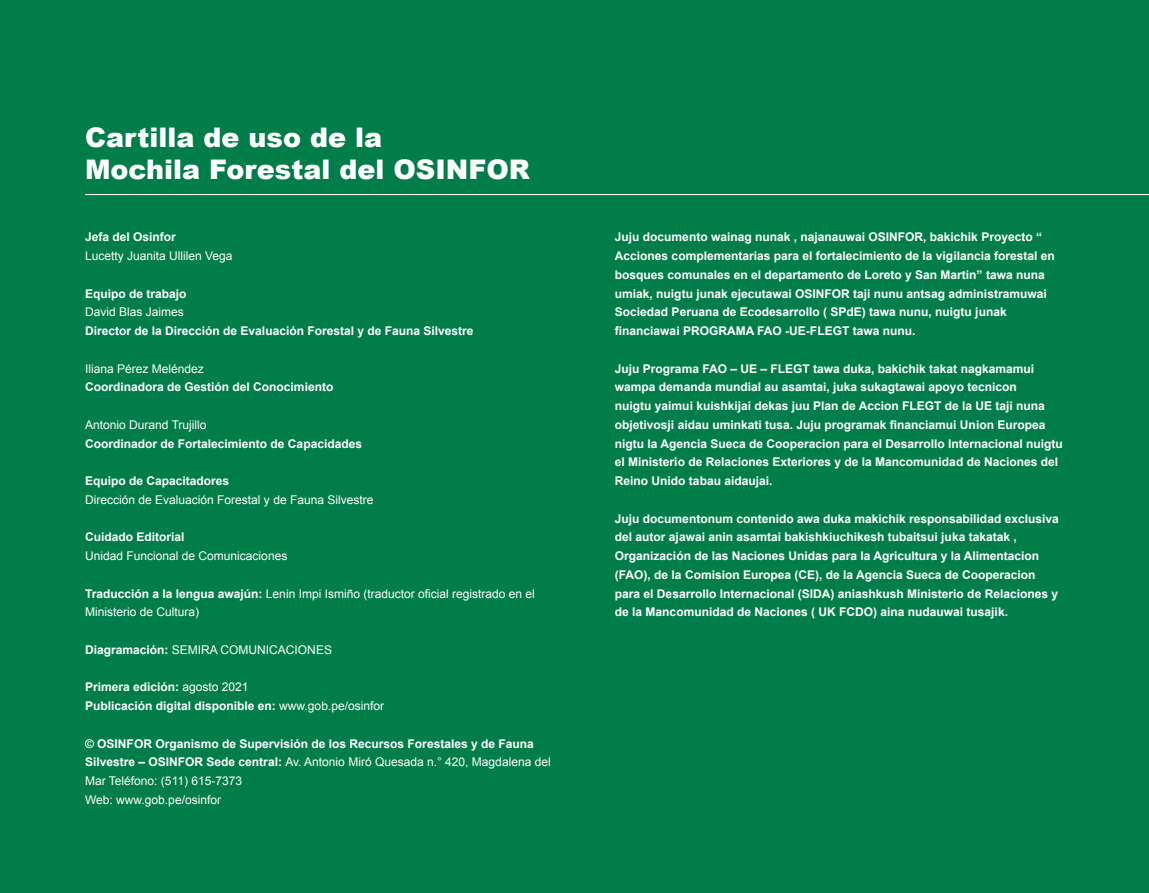
<style>
.page{position:relative;width:1149px;height:893px;background:#fff}
.page>*{position:absolute;margin:0;border:0;box-sizing:border-box;transform-origin:0 0}
.t1{font:900 27px/32.4px "Arial";color:#fff}
.t2{font:700 12px/18.8px "Arial";color:#fff}
.t3{font:12px/18.8px "Arial";color:#fff}
.s1{font-weight:700}
.s2{font-weight:400}
</style>
<div class="page">
<div style="left:0;top:0;width:1148px;height:893px;background:#007d49"></div>
<hr style="left:85px;top:194px;width:1063px;height:1px;background:#fff">
<h1 class="t1" style="left:85px;top:120px;width:446px">Cartilla de uso de la<br>Mochila Forestal del OSINFOR</h1>
<p class="t2" style="left:85px;top:228px;width:92px">Jefa del Osinfor</p>
<p class="t3" style="left:85px;top:247px;width:149px">Lucetty Juanita Ullilen Vega</p>
<p class="t2" style="left:85px;top:284px;width:103px">Equipo de trabajo</p>
<p class="t3" style="left:85px;top:303px;width:100px">David Blas Jaimes</p>
<p class="t2" style="left:85px;top:322px;width:390px">Director de la Dirección de Evaluación Forestal y de Fauna Silvestre</p>
<p class="t3" style="left:85px;top:359px;width:120px">Iliana Pérez Meléndez</p>
<p class="t2" style="left:85px;top:378px;width:250px">Coordinadora de Gestión del Conocimiento</p>
<p class="t3" style="left:85px;top:415px;width:123px">Antonio Durand Trujillo</p>
<p class="t2" style="left:85px;top:434px;width:278px">Coordinador de Fortalecimiento de Capacidades</p>
<p class="t2" style="left:85px;top:472px;width:146px">Equipo de Capacitadores</p>
<p class="t3" style="left:85px;top:490px;width:290px">Dirección de Evaluación Forestal y de Fauna Silvestre</p>
<p class="t2" style="left:85px;top:528px;width:101px">Cuidado Editorial</p>
<p class="t3" style="left:85px;top:547px;width:204px">Unidad Funcional de Comunicaciones</p>
<p class="t3" style="left:85px;top:584px;width:451px"><span class="s1">Traducción a la lengua awajún:</span> Lenin Impi Ismiño (traductor oficial registrado en el<br>Ministerio de Cultura)</p>
<p class="t3" style="left:85px;top:640px;width:248px"><span class="s1">Diagramación:</span> SEMIRA COMUNICACIONES</p>
<p class="t2" style="left:85px;top:678px;width:300px">Primera edición: <span class="s2">agosto 2021<br></span>Publicación digital disponible en: <span class="s2">www.gob.pe/osinfor</span></p>
<p class="t2" style="left:85px;top:734px;width:467px">© OSINFOR Organismo de Supervisión de los Recursos Forestales y de Fauna Silvestre – OSINFOR Sede central: <span class="s2">Av. Antonio Miró Quesada n.° 420, Magdalena del Mar Teléfono: (511) 615-7373<br>Web: www.gob.pe/osinfor</span></p>
<p class="t2" style="left:614px;top:228px;width:441px">Juju documento wainag nunak , najanauwai OSINFOR, bakichik Proyecto “ Acciones complementarias para el fortalecimiento de la vigilancia forestal en bosques comunales en el departamento de Loreto y San Martin” tawa nuna umiak, nuigtu junak ejecutawai OSINFOR taji nunu antsag administramuwai Sociedad Peruana de Ecodesarrollo ( SPdE) tawa nunu, nuigtu junak financiawai PROGRAMA FAO -UE-FLEGT tawa nunu.</p>
<p class="t2" style="left:614px;top:359px;width:449px">Juju Programa FAO – UE – FLEGT tawa duka, bakichik takat nagkamamui wampa demanda mundial au asamtai, juka sukagtawai apoyo tecnicon<br>nuigtu yaimui kuishkijai dekas juu Plan de Accion FLEGT de la UE taji nuna objetivosji aidau uminkati tusa. Juju programak financiamui Union Europea nigtu la Agencia Sueca de Cooperacion para el Desarrollo Internacional nuigtu el Ministerio de Relaciones Exteriores y de la Mancomunidad de Naciones del Reino Unido tabau aidaujai.</p>
<p class="t2" style="left:614px;top:509px;width:445px">Juju documentonum contenido awa duka makichik responsabilidad exclusiva del autor ajawai anin asamtai bakishkiuchikesh tubaitsui juka takatak , Organización de las Naciones Unidas para la Agricultura y la Alimentacion (FAO), de la Comision Europea (CE), de la Agencia Sueca de Cooperacion para el Desarrollo Internacional (SIDA) aniashkush Ministerio de Relaciones y de la Mancomunidad de Naciones ( UK FCDO) aina nudauwai tusajik.</p>
</div>
